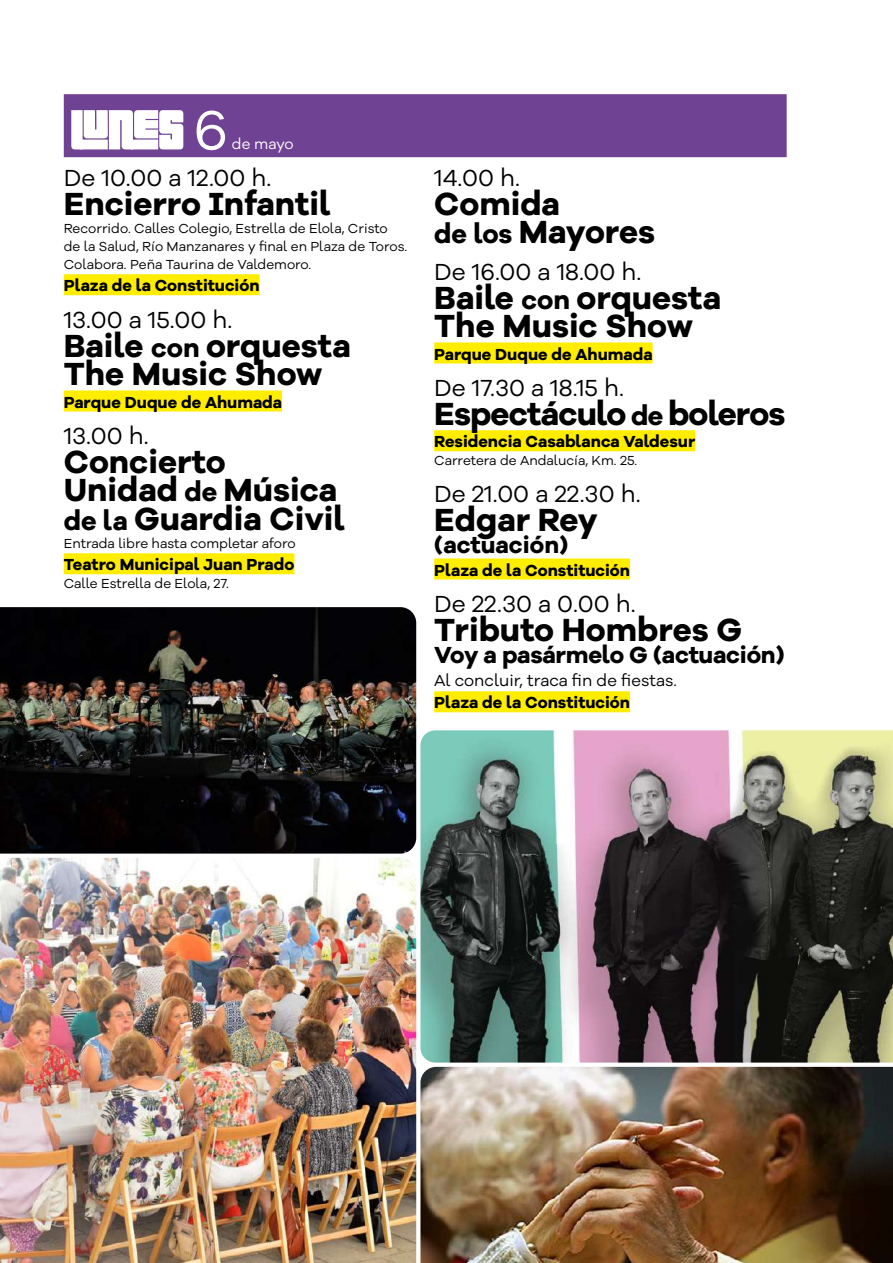
<style>
.page{position:relative;width:893px;height:1263px;background:#fff}
.page>*{position:absolute;margin:0;border:0;box-sizing:border-box;transform-origin:0 0}
.t1{font:900 54px "Pincoyablack";color:#fff}
.t2{font:700 33px/28.5px "Galano Grotesque Alt";color:#000}
.t3{font:700 33px "Galano Grotesque Alt";letter-spacing:-.025em;color:#000}
.t4{font:24px "Galano Grotesque Alt";color:#000}
.t5{font:700 24px "Galano Grotesque Alt";letter-spacing:-.01em;color:#000}
.t6{font:700 16.5px "Galano Grotesque Alt";color:#000}
.t7{font:16.5px "Galano Grotesque Alt";color:#000}
.t8{font:15px "Galano Grotesque Alt";letter-spacing:-.01em;color:#fff}
.t9{font:13.5px/18px "Galano Grotesque Alt";color:#000}
.s1{font-family:"Galano Grotesque Alt";font-weight:400;font-size:57px}
.s2{font-size:27px}
</style>
<div class="page">
<div style="left:64px;top:94px;width:723px;height:63px;background:#6f4293"></div>
<div style="left:64px;top:274px;width:196px;height:21px;background:#ffed00"></div>
<div style="left:64px;top:390px;width:218px;height:21px;background:#ffed00"></div>
<div style="left:64px;top:553px;width:230px;height:21px;background:#ffed00"></div>
<div style="left:434px;top:342px;width:218px;height:21px;background:#ffed00"></div>
<div style="left:434px;top:430px;width:261px;height:21px;background:#ffed00"></div>
<div style="left:434px;top:558px;width:196px;height:21px;background:#ffed00"></div>
<div style="left:434px;top:691px;width:196px;height:21px;background:#ffed00"></div>
<img style="left:420px;top:730px;width:473px;height:332px">
<img style="left:0;top:607px;width:416px;height:246px">
<img style="left:420px;top:1067px;width:473px;height:196px">
<img style="left:0;top:858px;width:416px;height:405px">
<h1 class="t1" style="left:71px;top:98px;width:158px">LUNES <span class="s1">6</span></h1>
<p class="t8" style="left:232px;top:135px;width:63px">de mayo</p>
<h3 class="t4" style="left:64px;top:163px;width:209px">De 10.00 a 12.00 h.</h3>
<h2 class="t2" style="left:64px;top:188px;width:268px">Encierro Infantil</h2>
<p class="t9" style="left:64px;top:219px;width:345px">Recorrido. Calles Colegio, Estrella de Elola, Cristo de la Salud, Río Manzanares y final en Plaza de Toros.<br>Colabora. Peña Taurina de Valdemoro.</p>
<p class="t6" style="left:64px;top:275px;width:197px">Plaza de la Constitución</p>
<h3 class="t4" style="left:64px;top:304px;width:170px">13.00 a 15.00 h.</h3>
<h2 class="t2" style="left:64px;top:330px;width:288px">Baile <span class="s2">con</span> orquesta<br>The Music Show</h2>
<p class="t6" style="left:64px;top:391px;width:220px">Parque Duque de Ahumada</p>
<h3 class="t4" style="left:64px;top:421px;width:86px">13.00 h.</h3>
<h2 class="t2" style="left:64px;top:446px;width:282px">Concierto<br>Unidad <span class="s2">de</span> Música <span class="s2">de la</span> Guardia Civil</h2>
<p class="t9" style="left:64px;top:534px;width:233px">Entrada libre hasta completar aforo</p>
<p class="t6" style="left:64px;top:554px;width:232px">Teatro Municipal Juan Prado</p>
<p class="t9" style="left:64px;top:574px;width:166px">Calle Estrella de Elola, 27.</p>
<h3 class="t4" style="left:434px;top:163px;width:87px">14.00 h.</h3>
<h2 class="t2" style="left:434px;top:188px;width:223px">Comida<br><span class="s2">de los</span> Mayores</h2>
<h3 class="t4" style="left:434px;top:256px;width:209px">De 16.00 a 18.00 h.</h3>
<h2 class="t2" style="left:434px;top:282px;width:288px">Baile <span class="s2">con</span> orquesta<br>The Music Show</h2>
<p class="t6" style="left:434px;top:343px;width:220px">Parque Duque de Ahumada</p>
<h3 class="t4" style="left:434px;top:373px;width:191px">De 17.30 a 18.15 h.</h3>
<h2 class="t3" style="left:434px;top:392px;width:353px">Espectáculo <span class="s2">de</span> boleros</h2>
<p class="t6" style="left:434px;top:431px;width:262px">Residencia Casablanca Valdesur</p>
<p class="t9" style="left:434px;top:451px;width:205px">Carretera de Andalucía, Km. 25.</p>
<h3 class="t4" style="left:434px;top:478px;width:208px">De 21.00 a 22.30 h.</h3>
<h2 class="t2" style="left:434px;top:504px;width:165px">Edgar Rey</h2>
<h3 class="t5" style="left:434px;top:529px;width:136px">(actuación)</h3>
<p class="t6" style="left:434px;top:559px;width:197px">Plaza de la Constitución</p>
<h3 class="t4" style="left:434px;top:589px;width:203px">De 22.30 a 0.00 h.</h3>
<h2 class="t2" style="left:434px;top:614px;width:309px">Tributo Hombres G</h2>
<h3 class="t5" style="left:434px;top:640px;width:352px">Voy a pasármelo G (actuación)</h3>
<p class="t7" style="left:434px;top:669px;width:244px">Al concluir, traca fin de fiestas.</p>
<p class="t6" style="left:434px;top:692px;width:197px">Plaza de la Constitución</p>
</div>
